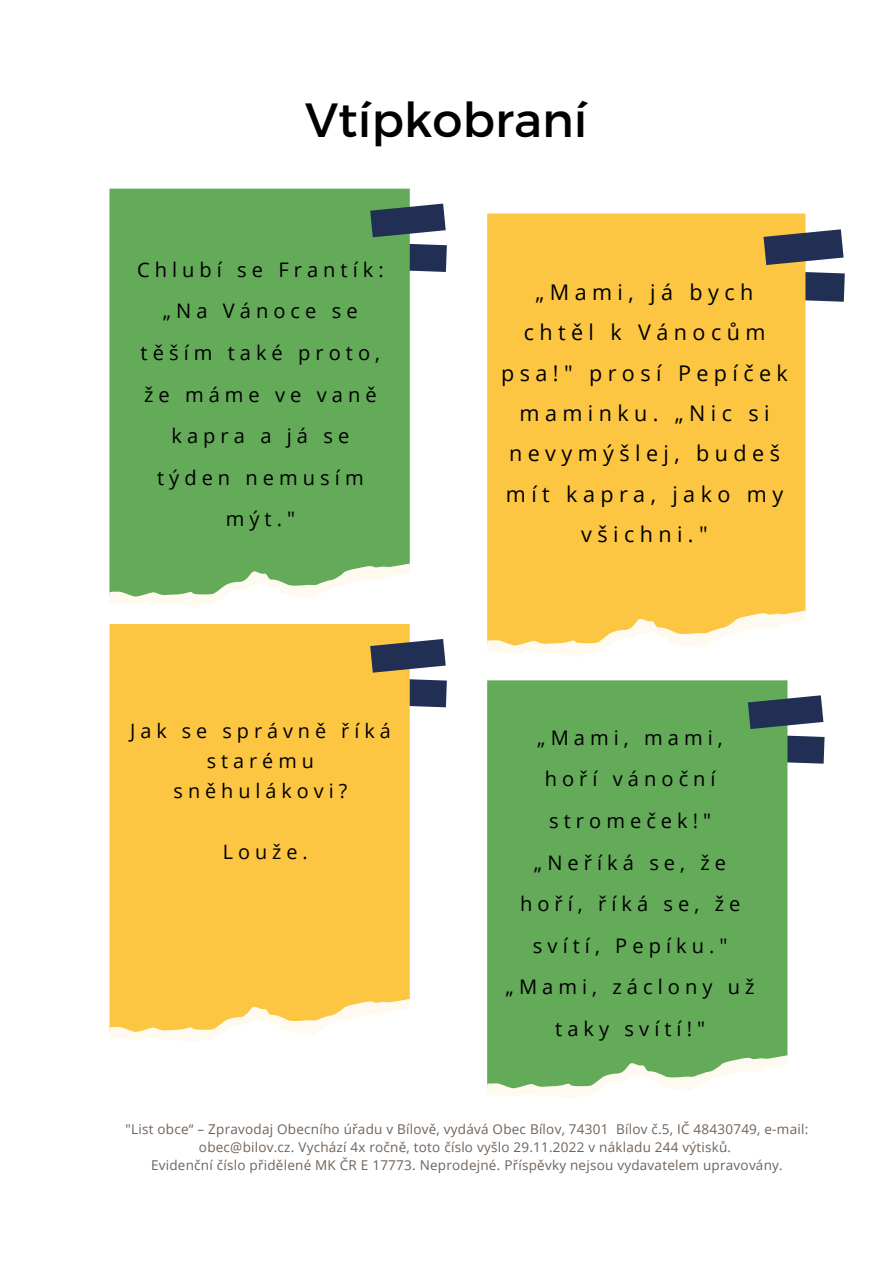
<style>
.page{position:relative;width:893px;height:1264px;background:#fff}
.page>*{position:absolute;margin:0;border:0;box-sizing:border-box;transform-origin:0 0}
.t1{font:48px "Montserrat";color:#000}
.t2{font:21.6px/40.5px "Open Sans";letter-spacing:.25em;color:#000;text-align:center}
.t3{font:20.1px/41.5px "Open Sans";letter-spacing:.25em;color:#000;text-align:center}
.t4{font:19.8px/30.3px "Open Sans";letter-spacing:.25em;color:#000;text-align:center}
.t5{font:13.5px/18px "Open Sans";letter-spacing:.02em;color:#6f6258;text-align:center}
</style>
<div class="page">
<div style="left:109px;top:189px;width:301px;height:374px;background:#63aa59"></div>
<svg style="left:370px;top:203px;width:77px;height:69px"></svg>
<svg style="left:109px;top:563px;width:301px;height:44px"></svg>
<div style="left:487px;top:213px;width:319px;height:399px;background:#fcc642"></div>
<svg style="left:763px;top:229px;width:81px;height:73px"></svg>
<svg style="left:487px;top:610px;width:318px;height:47px"></svg>
<div style="left:109px;top:624px;width:301px;height:374px;background:#fcc642"></div>
<svg style="left:370px;top:639px;width:77px;height:68px"></svg>
<svg style="left:109px;top:998px;width:301px;height:45px"></svg>
<div style="left:487px;top:680px;width:301px;height:377px;background:#63aa59"></div>
<svg style="left:747px;top:695px;width:77px;height:68px"></svg>
<svg style="left:487px;top:1055px;width:300px;height:44px"></svg>
<h1 class="t1" style="left:305px;top:89px;width:284px">Vtípkobraní</h1>
<h3 class="t3" style="left:137px;top:248px;width:248px">Chlubí se Frantík: „Na Vánoce se těším také proto, že máme ve vaně kapra a já se týden nemusím mýt."</h3>
<h3 class="t4" style="left:130px;top:715px;width:262px">Jak se správně říká starému sněhulákovi?</h3>
<h3 class="t4" style="left:223px;top:836px;width:86px">Louže.</h3>
<h2 class="t2" style="left:501px;top:271px;width:288px">„Mami, já bych chtěl k Vánocům psa!" prosí Pepíček maminku. „Nic si nevymýšlej, budeš mít kapra, jako my všichni."</h2>
<h3 class="t3" style="left:506px;top:716px;width:250px">„Mami, mami,<br>hoří vánoční stromeček!" „Neříká se, že hoří, říká se, že svítí, Pepíku." „Mami, záclony už taky svítí!"</h3>
<p class="t5" style="left:126px;top:1119px;width:684px">"List obce“ – Zpravodaj Obecního úřadu v Bílově, vydává Obec Bílov, 74301 Bílov č.5, IČ 48430749, e-mail: obec@bilov.cz. Vychází 4x ročně, toto číslo vyšlo 29.11.2022 v nákladu 244 výtisků.<br>Evidenční číslo přidělené MK ČR E 17773. Neprodejné. Příspěvky nejsou vydavatelem upravovány.</p>
</div>
